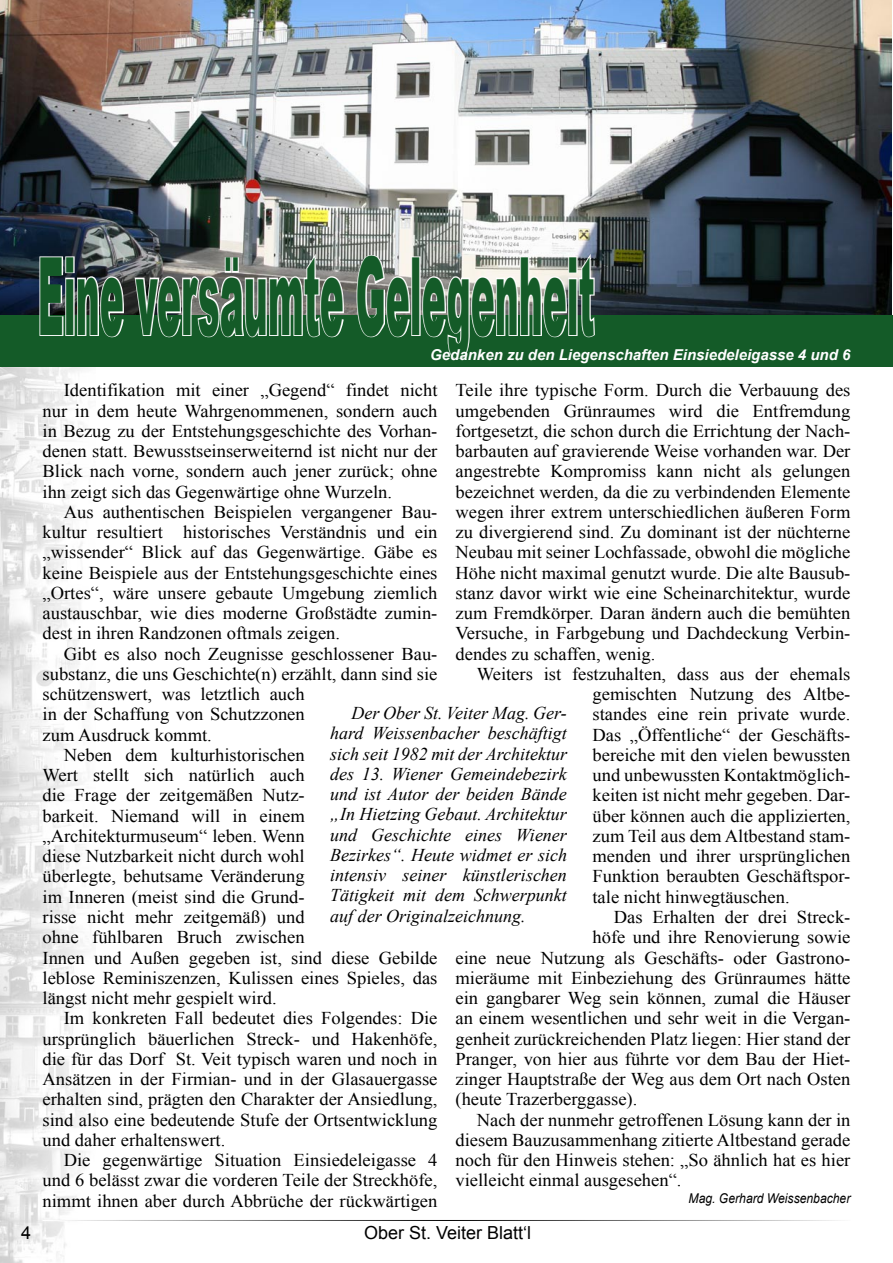
<style>
.page{position:relative;width:893px;height:1263px;background:#fff}
.page>*{position:absolute;margin:0;border:0;box-sizing:border-box;transform-origin:0 0}
.t1{font:900 108px "Arial";color:#145b28;scale:.33 1}
.t2{font:18px/20.2px "Times New Roman";color:#000;text-align:justify}
.t3{font:italic 18px/20.2px "Times New Roman";color:#000;text-align:justify}
.t4{font:18px "Arial";color:#000}
.t5{font:italic 700 15px "Arial";color:#fff}
.t6{font:italic 13.5px "Arial";color:#000;scale:.9 1}
</style>
<div class="page">
<img style="left:0;top:367px;width:85px;height:896px">
<hr style="left:43px;top:1220px;width:807px;height:1px;background:#fff">
<img style="left:0;top:0;width:892px;height:315px">
<div style="left:0;top:315px;width:893px;height:52px;background:#145b28"></div>
<svg style="left:38px;top:255px;width:87px;height:83px"></svg>
<svg style="left:133px;top:250px;width:212px;height:88px"></svg>
<svg style="left:355px;top:254px;width:56px;height:84px"></svg>
<div style="left:411px;top:256px;width:10px;height:80px;border:2px solid #fff"></div>
<svg style="left:421px;top:250px;width:175px;height:109px"></svg>
<h1 class="t1" style="left:38px;top:218px;width:1689px">Eine versäumte Gelegenheit</h1>
<p class="t5" style="left:430px;top:344px;width:422px">Gedanken zu den Liegenschaften Einsiedeleigasse 4 und 6</p>
<p class="t2" style="left:43px;top:380px;width:396px;text-indent:21px">Identifikation mit einer „Gegend“ findet nicht nur in dem heute Wahrgenommenen, sondern auch in Bezug zu der Entstehungsgeschichte des Vorhan&shy;denen statt. Bewusstseinserweiternd ist nicht nur der Blick nach vorne, sondern auch jener zurück; ohne ihn zeigt sich das Gegenwärtige ohne Wurzeln.</p>
<p class="t2" style="left:43px;top:501px;width:396px;text-indent:21px">Aus authentischen Beispielen vergangener Bau&shy;kultur resultiert historisches Verständnis und ein „wissender“ Blick auf das Gegenwärtige. Gäbe es keine Beispiele aus der Entstehungsgeschichte eines „Ortes“, wäre unsere gebaute Umgebung ziemlich austauschbar, wie dies moderne Großstädte zumin&shy;dest in ihren Randzonen oftmals zeigen.</p>
<p class="t2" style="left:64px;top:643px;width:375px">Gibt es also noch Zeugnisse geschlossener Bau-</p>
<p class="t2" style="left:43px;top:663px;width:396px">substanz, die uns Geschichte(n) erzählt, dann sind sie</p>
<p class="t2" style="left:43px;top:684px;width:264px">schützenswert, was letztlich auch</p>
<p class="t2" style="left:43px;top:704px;width:264px">in der Schaffung von Schutzzonen</p>
<p class="t2" style="left:43px;top:724px;width:171px">zum Ausdruck kommt.</p>
<p class="t2" style="left:64px;top:744px;width:242px">Neben dem kulturhistorischen</p>
<p class="t2" style="left:43px;top:765px;width:264px">Wert stellt sich natürlich auch</p>
<p class="t2" style="left:43px;top:785px;width:264px">die Frage der zeitgemäßen Nutz-</p>
<p class="t2" style="left:43px;top:805px;width:264px">barkeit. Niemand will in einem</p>
<p class="t2" style="left:43px;top:825px;width:264px">„Architekturmuseum“ leben. Wenn</p>
<p class="t2" style="left:43px;top:846px;width:264px">diese Nutzbarkeit nicht durch wohl</p>
<p class="t2" style="left:43px;top:866px;width:264px">überlegte, behutsame Veränderung</p>
<p class="t2" style="left:43px;top:886px;width:264px">im Inneren (meist sind die Grund-</p>
<p class="t2" style="left:43px;top:906px;width:264px">risse nicht mehr zeitgemäß) und</p>
<p class="t2" style="left:43px;top:927px;width:264px">ohne fühlbaren Bruch zwischen</p>
<p class="t2" style="left:43px;top:947px;width:396px">Innen und Außen gegeben ist, sind diese Gebilde</p>
<p class="t2" style="left:43px;top:967px;width:396px">leblose Reminiszenzen, Kulissen eines Spieles, das</p>
<p class="t2" style="left:43px;top:987px;width:236px">längst nicht mehr gespielt wird.</p>
<p class="t2" style="left:64px;top:1008px;width:375px">Im konkreten Fall bedeutet dies Folgendes: Die</p>
<p class="t2" style="left:43px;top:1028px;width:396px">ursprünglich bäuerlichen Streck- und Hakenhöfe,</p>
<p class="t2" style="left:43px;top:1048px;width:396px">die für das Dorf St. Veit typisch waren und noch in</p>
<p class="t2" style="left:43px;top:1068px;width:396px">Ansätzen in der Firmian- und in der Glasauergasse</p>
<p class="t2" style="left:43px;top:1089px;width:396px">erhalten sind, prägten den Charakter der Ansiedlung,</p>
<p class="t2" style="left:43px;top:1109px;width:396px">sind also eine bedeutende Stufe der Ortsentwicklung</p>
<p class="t2" style="left:43px;top:1129px;width:184px">und daher erhaltenswert.</p>
<p class="t2" style="left:64px;top:1149px;width:375px">Die gegenwärtige Situation Einsiedeleigasse 4</p>
<p class="t2" style="left:43px;top:1170px;width:396px">und 6 belässt zwar die vorderen Teile der Streckhöfe,</p>
<p class="t2" style="left:43px;top:1190px;width:396px">nimmt ihnen aber durch Abbrüche der rückwärtigen</p>
<p class="t2" style="left:455px;top:380px;width:396px">Teile ihre typische Form. Durch die Verbauung des umgebenden Grünraumes wird die Entfremdung fortgesetzt, die schon durch die Errichtung der Nach&shy;barbauten auf gravierende Weise vorhanden war. Der angestrebte Kompromiss kann nicht als gelungen bezeichnet werden, da die zu verbindenden Elemente wegen ihrer extrem unterschiedlichen äußeren Form zu divergierend sind. Zu dominant ist der nüchterne Neubau mit seiner Lochfassade, obwohl die mögliche Höhe nicht maximal genutzt wurde. Die alte Bausub&shy;stanz davor wirkt wie eine Scheinarchitektur, wurde zum Fremdkörper. Daran ändern auch die bemühten Versuche, in Farbgebung und Dachdeckung Verbin&shy;dendes zu schaffen, wenig.</p>
<p class="t2" style="left:592px;top:663px;width:259px;text-indent:-116px">Weiters ist festzuhalten, dass aus der ehemals gemischten Nutzung des Altbe&shy;standes eine rein private wurde.<br>Das „Öffentliche“ der Geschäfts&shy;bereiche mit den vielen bewussten und unbewussten Kontaktmöglich&shy;keiten ist nicht mehr gegeben. Dar&shy;über können auch die applizierten, zum Teil aus dem Altbestand stam&shy;menden und ihrer ursprünglichen Funktion beraubten Geschäftspor&shy;tale nicht hinwegtäuschen.</p>
<p class="t2" style="left:614px;top:906px;width:238px">Das Erhalten der drei Streck-</p>
<p class="t2" style="left:592px;top:927px;width:259px">höfe und ihre Renovierung sowie</p>
<p class="t2" style="left:455px;top:947px;width:396px">eine neue Nutzung als Geschäfts- oder Gastrono-</p>
<p class="t2" style="left:455px;top:967px;width:396px">mieräume mit Einbeziehung des Grünraumes hätte</p>
<p class="t2" style="left:455px;top:987px;width:396px">ein gangbarer Weg sein können, zumal die Häuser</p>
<p class="t2" style="left:455px;top:1008px;width:396px">an einem wesentlichen und sehr weit in die Vergan-</p>
<p class="t2" style="left:455px;top:1028px;width:396px">genheit zurückreichenden Platz liegen: Hier stand der</p>
<p class="t2" style="left:455px;top:1048px;width:396px">Pranger, von hier aus führte vor dem Bau der Hiet-</p>
<p class="t2" style="left:455px;top:1068px;width:396px">zinger Hauptstraße der Weg aus dem Ort nach Osten</p>
<p class="t2" style="left:455px;top:1089px;width:183px">(heute Trazerberggasse).</p>
<p class="t2" style="left:477px;top:1109px;width:375px">Nach der nunmehr getroffenen Lösung kann der in</p>
<p class="t2" style="left:455px;top:1129px;width:396px">diesem Bauzusammenhang zitierte Altbestand gerade</p>
<p class="t2" style="left:455px;top:1149px;width:396px">noch für den Hinweis stehen: „So ähnlich hat es hier</p>
<p class="t2" style="left:455px;top:1170px;width:228px">vielleicht einmal ausgesehen“.</p>
<p class="t6" style="left:689px;top:1189px;width:181px">Mag. Gerhard Weissenbacher</p>
<p class="t3" style="left:330px;top:702px;width:238px;text-indent:21px">Der Ober St. Veiter Mag. Ger&shy;hard Weissenbacher beschäftigt sich seit 1982 mit der Architektur des 13. Wiener Gemeindebezirk und ist Autor der beiden Bände „In Hietzing Gebaut. Architektur und Geschichte eines Wiener Bezirkes“. Heute widmet er sich intensiv seiner künstlerischen Tätigkeit mit dem Schwerpunkt auf der Originalzeichnung.</p>
<p class="t4" style="left:21px;top:1221px;width:12px">4</p>
<p class="t4" style="left:364px;top:1221px;width:169px">Ober St. Veiter Blatt‘l</p>
</div>
